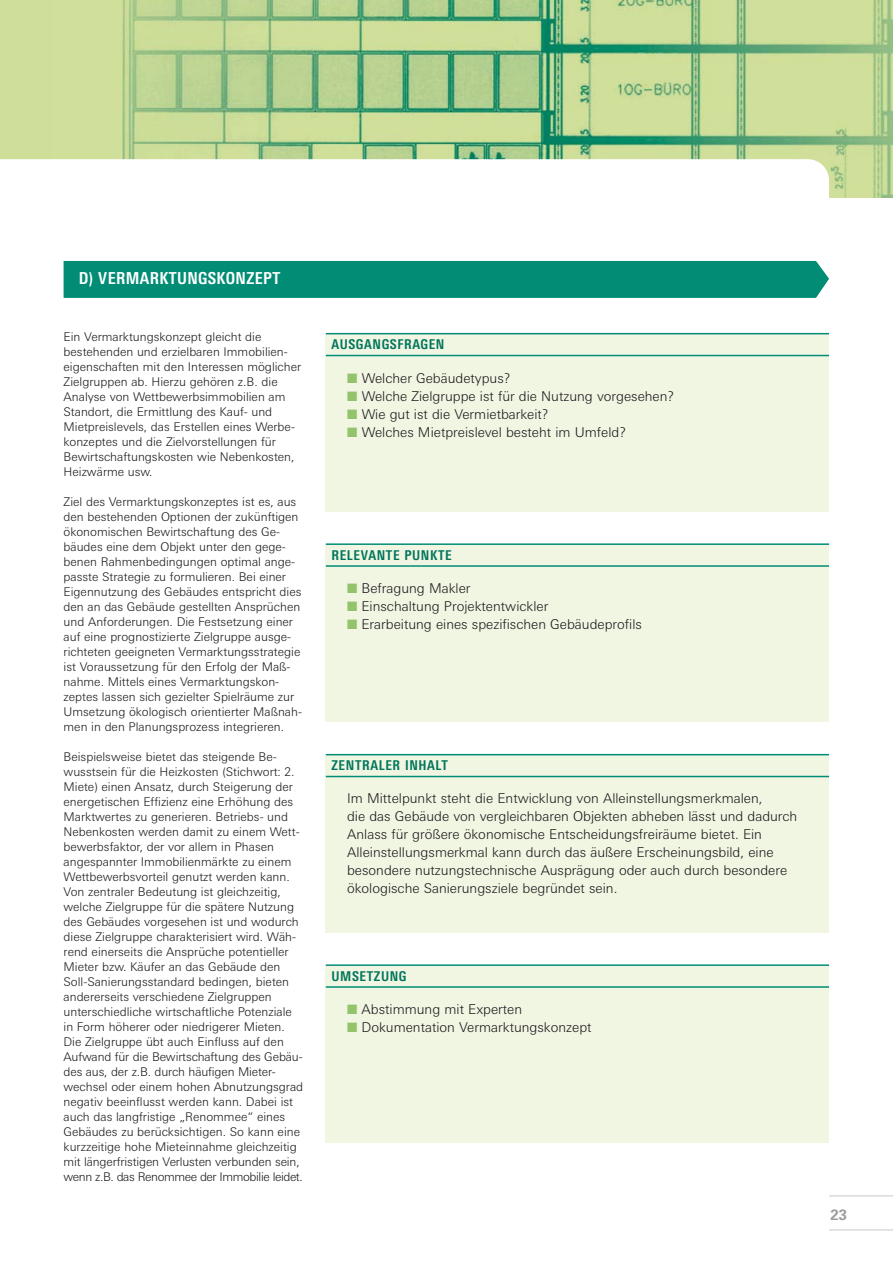
<style>
.page{position:relative;width:893px;height:1263px;background:#fff}
.page>*{position:absolute;margin:0;border:0;box-sizing:border-box;transform-origin:0 0}
.t1{font:700 condensed 16.5px "Deu Ba Univers";letter-spacing:.025em;color:#fff}
.t2{font:700 15px "Univers";color:#9c9d9f}
.t3{font:300 13.5px/18px "Deu Ba Univers";color:#1a171b}
.t4{font:700 condensed 13.5px "Deu Ba Univers";letter-spacing:.045em;color:#00755b}
.t5{font:300 12px/15px "Deu Ba Univers";color:#1a171b}
.s1{color:#93c36b}
</style>
<div class="page">
<div style="left:0;top:0;width:893px;height:197px;background:#cfdf99"></div>
<img style="left:122px;top:0;width:771px;height:197px">
<hr style="left:829px;top:1229px;width:64px;height:2px;background:#d9dadb">
<hr style="left:829px;top:1195px;width:64px;height:2px;background:#d9dadb">
<div style="left:0;top:159px;width:829px;height:38px;background:#fff"></div>
<div style="left:326px;top:334px;width:503px;height:177px;background:#f1f6e3"></div>
<div style="left:64px;top:261px;width:765px;height:37px;background:#008c75"></div>
<hr style="left:326px;top:333px;width:503px;height:1px;background:#008c75">
<hr style="left:326px;top:355px;width:503px;height:1px;background:#008c75">
<div style="left:326px;top:544px;width:503px;height:178px;background:#f1f6e3"></div>
<hr style="left:326px;top:543px;width:503px;height:2px;background:#008c75">
<hr style="left:326px;top:565px;width:503px;height:2px;background:#008c75">
<div style="left:326px;top:755px;width:503px;height:177px;background:#f1f6e3"></div>
<hr style="left:326px;top:754px;width:503px;height:1px;background:#008c75">
<hr style="left:326px;top:776px;width:503px;height:1px;background:#008c75">
<div style="left:326px;top:965px;width:503px;height:178px;background:#f1f6e3"></div>
<hr style="left:326px;top:964px;width:503px;height:2px;background:#008c75">
<hr style="left:326px;top:986px;width:503px;height:2px;background:#008c75">
<h1 class="t1" style="left:79px;top:272px;width:203px">D) VERMARKTUNGSKONZEPT</h1>
<p class="t5" style="left:64px;top:330px;width:239px">Ein Vermarktungskonzept gleicht die bestehenden und erzielbaren Immobilien&shy;eigenschaften mit den Interessen möglicher Zielgruppen ab. Hierzu gehören z.B. die Analyse von Wettbewerbsimmobilien am Standort, die Ermittlung des Kauf- und Mietpreislevels, das Erstellen eines Werbe&shy;konzeptes und die Zielvorstellungen für Bewirtschaftungskosten wie Nebenkosten, Heizwärme usw.</p>
<p class="t5" style="left:64px;top:495px;width:240px">Ziel des Vermarktungskonzeptes ist es, aus den bestehenden Optionen der zukünftigen ökonomischen Bewirtschaftung des Ge&shy;bäudes eine dem Objekt unter den gege&shy;benen Rahmenbedingungen optimal ange&shy;passte Strategie zu formulieren. Bei einer Eigennutzung des Gebäudes entspricht dies den an das Gebäude gestellten Ansprüchen und Anforderungen. Die Festsetzung einer auf eine prognostizierte Zielgruppe ausge&shy;richteten geeigneten Vermarktungsstrategie ist Voraussetzung für den Erfolg der Maß&shy;nahme. Mittels eines Vermarktungskon&shy;zeptes lassen sich gezielter Spielräume zur Umsetzung ökologisch orientierter Maßnah&shy;men in den Planungsprozess integrieren.</p>
<p class="t5" style="left:64px;top:750px;width:241px">Beispielsweise bietet das steigende Be&shy;wusstsein für die Heizkosten (Stichwort: 2.<br>Miete) einen Ansatz, durch Steigerung der energetischen Effizienz eine Erhöhung des Marktwertes zu generieren. Betriebs- und Nebenkosten werden damit zu einem Wett&shy;bewerbsfaktor, der vor allem in Phasen angespannter Immobilienmärkte zu einem Wettbewerbsvorteil genutzt werden kann.<br>Von zentraler Bedeutung ist gleichzeitig, welche Zielgruppe für die spätere Nutzung des Gebäudes vorgesehen ist und wodurch diese Zielgruppe charakterisiert wird. Wäh&shy;rend einerseits die Ansprüche potentieller Mieter bzw. Käufer an das Gebäude den Soll-Sanierungsstandard bedingen, bieten andererseits verschiedene Zielgruppen unterschiedliche wirtschaftliche Potenziale in Form höherer oder niedrigerer Mieten.<br>Die Zielgruppe übt auch Einfluss auf den Aufwand für die Bewirtschaftung des Gebäu&shy;des aus, der z.B. durch häufigen Mieter&shy;wechsel oder einem hohen Abnutzungsgrad negativ beeinflusst werden kann. Dabei ist auch das langfristige „Renommee“ eines Gebäudes zu berücksichtigen. So kann eine kurzzeitige hohe Mieteinnahme gleichzeitig mit längerfristigen Verlusten verbunden sein, wenn z.B. das Renommee der Immobilie leidet.</p>
<p class="t4" style="left:331px;top:339px;width:114px">AUSGANGSFRAGEN</p>
<p class="t3" style="left:347px;top:369px;width:165px"><span class="s1">■</span> Welcher Gebäudetypus?</p>
<p class="t3" style="left:347px;top:387px;width:328px"><span class="s1">■</span> Welche Zielgruppe ist für die Nutzung vorgesehen?</p>
<p class="t3" style="left:347px;top:405px;width:203px"><span class="s1">■</span> Wie gut ist die Vermietbarkeit?</p>
<p class="t3" style="left:347px;top:423px;width:280px"><span class="s1">■</span> Welches Mietpreislevel besteht im Umfeld?</p>
<p class="t4" style="left:331px;top:550px;width:122px">RELEVANTE PUNKTE</p>
<p class="t3" style="left:347px;top:580px;width:125px"><span class="s1">■</span> Befragung Makler</p>
<p class="t3" style="left:347px;top:598px;width:203px"><span class="s1">■</span> Einschaltung Projektentwickler</p>
<p class="t3" style="left:347px;top:616px;width:296px"><span class="s1">■</span> Erarbeitung eines spezifischen Gebäudeprofils</p>
<p class="t4" style="left:331px;top:760px;width:118px">ZENTRALER INHALT</p>
<p class="t3" style="left:347px;top:790px;width:452px">Im Mittelpunkt steht die Entwicklung von Alleinstellungsmerkmalen,<br>die das Gebäude von vergleichbaren Objekten abheben lässt und dadurch Anlass für größere ökonomische Entscheidungsfreiräume bietet. Ein Alleinstellungsmerkmal kann durch das äußere Erscheinungsbild, eine besondere nutzungstechnische Ausprägung oder auch durch besondere ökologische Sanierungsziele begründet sein.</p>
<p class="t4" style="left:331px;top:971px;width:77px">UMSETZUNG</p>
<p class="t3" style="left:347px;top:1001px;width:177px"><span class="s1">■</span> Abstimmung mit Experten</p>
<p class="t3" style="left:347px;top:1019px;width:246px"><span class="s1">■</span> Dokumentation Vermarktungskonzept</p>
<p class="t2" style="left:830px;top:1209px;width:18px">23</p>
</div>
